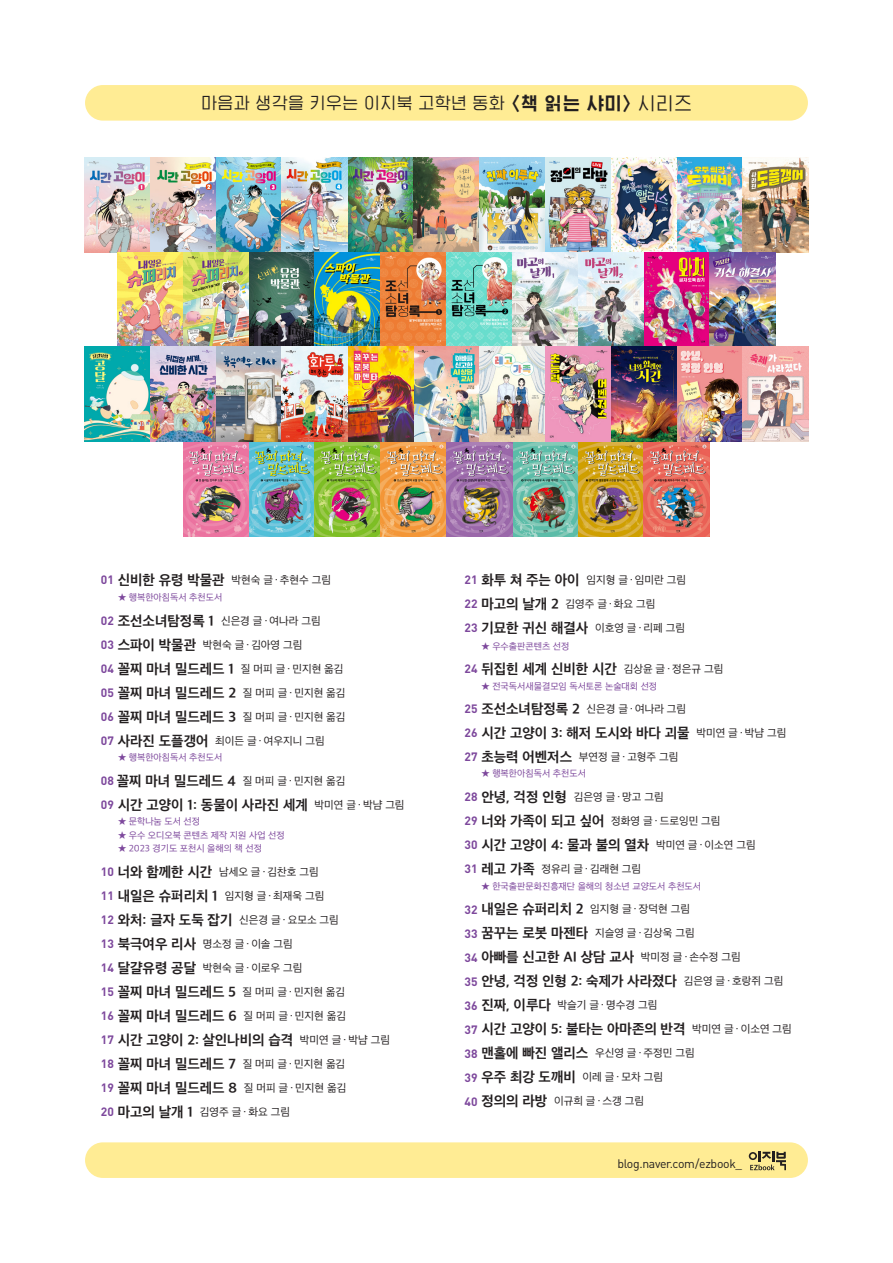
<style>
.page{position:relative;width:893px;height:1263px;background:#fff}
.page>*{position:absolute;margin:0;border:0;box-sizing:border-box;transform-origin:0 0}
.t1{font:16.8px "HGG Gothicssi P40 g";letter-spacing:.075em;color:#231f20}
.표3_책제목{font:13.5px "SD Gothic Neoa g Bd";color:#231f20}
.t2{font:12.15px "DIN Pro";letter-spacing:-.025em;color:#231f20}
.표3_책제목-2{font:10.5px "SD Gothic Neoa d Rg";color:#231f20}
.표3{font:9px "SD Gothic Neoa d Rg";color:#7d489c}
.s1{font-family:"HGG Gothicssi P80 g";font-size:18.6px}
.s2{font-size:18.6px}
.s3{font-family:"DIN";font-weight:700;font-size:12px;color:#7d489c}
.s4{font-family:"SD Gothic Neoa g Bd";font-size:13.5px}
.s5{font-family:"SD Gothic Neoa d Rg";font-size:10.5px}
</style>
<div class="page">
<div style="left:85px;top:1142px;width:723px;height:36px;background:#ffec94;border-radius:18px"></div>
<div style="left:85px;top:85px;width:723px;height:36px;background:#ffec94;border-radius:18px"></div>
<img style="left:84px;top:157px;width:724px;height:95px">
<img style="left:117px;top:252px;width:659px;height:95px">
<img style="left:183px;top:442px;width:527px;height:94px">
<svg style="left:749px;top:1152px;width:37px;height:18px"></svg>
<img style="left:84px;top:347px;width:724px;height:95px">
<p class="t1" style="left:202px;top:94px;width:491px">마음과 생각을 키우는 이지북 고학년 동화 <span class="s1">〈책 읽는 샤미〉</span> <span class="s2">시리즈</span></p>
<p class="표3_책제목-2" style="left:101px;top:575px;width:232px"><span class="s3">01</span> <span class="s4">신비한 유령 박물관</span> 박현숙 글 · 추현수 그림</p>
<p class="표3" style="left:118px;top:593px;width:106px">★ 행복한아침독서 추천도서</p>
<p class="표3_책제목-2" style="left:101px;top:615px;width:221px"><span class="s3">02</span> <span class="s4">조선소녀탐정록 1</span> 신은경 글 · 여나라 그림</p>
<p class="표3_책제목-2" style="left:101px;top:639px;width:203px"><span class="s3">03</span> <span class="s4">스파이 박물관</span> 박현숙 글 · 김아영 그림</p>
<p class="표3_책제목-2" style="left:101px;top:663px;width:244px"><span class="s3">04</span> <span class="s4">꼴찌 마녀 밀드레드 1</span> 질 머피 글 · 민지현 옮김</p>
<p class="표3_책제목-2" style="left:101px;top:687px;width:246px"><span class="s3">05</span> <span class="s4">꼴찌 마녀 밀드레드 2</span> 질 머피 글 · 민지현 옮김</p>
<p class="표3_책제목-2" style="left:101px;top:711px;width:246px"><span class="s3">06</span> <span class="s4">꼴찌 마녀 밀드레드 3</span> 질 머피 글 · 민지현 옮김</p>
<p class="표3_책제목-2" style="left:101px;top:735px;width:225px"><span class="s3">07</span> <span class="s4">사라진 도플갱어</span> 최이든 글 · 여우지니 그림</p>
<p class="표3" style="left:118px;top:753px;width:106px">★ 행복한아침독서 추천도서</p>
<p class="표3_책제목-2" style="left:101px;top:775px;width:246px"><span class="s3">08</span> <span class="s4">꼴찌 마녀 밀드레드 4</span> 질 머피 글 · 민지현 옮김</p>
<p class="표3_책제목" style="left:101px;top:798px;width:305px"><span class="s3">09</span> 시간 고양이 1: 동물이 사라진 세계 <span class="s5">박미연 글 · 박냠 그림</span></p>
<p class="표3" style="left:118px;top:817px;width:84px">★ 문학나눔 도서 선정</p>
<p class="표3" style="left:118px;top:830px;width:168px">★ 우수 오디오북 콘텐츠 제작 지원 사업 선정</p>
<p class="표3" style="left:118px;top:844px;width:145px">★ 2023 경기도 포천시 올해의 책 선정</p>
<p class="표3_책제목-2" style="left:101px;top:866px;width:219px"><span class="s3">10</span> <span class="s4">너와 함께한 시간</span> 남세오 글 · 김찬호 그림</p>
<p class="표3_책제목-2" style="left:101px;top:890px;width:225px"><span class="s3">11</span> <span class="s4">내일은 슈퍼리치 1</span> 임지형 글 · 최재욱 그림</p>
<p class="표3_책제목-2" style="left:101px;top:914px;width:239px"><span class="s3">12</span> <span class="s4">와처: 글자 도둑 잡기</span> 신은경 글 · 요모소 그림</p>
<p class="표3_책제목-2" style="left:101px;top:938px;width:193px"><span class="s3">13</span> <span class="s4">북극여우 리사</span> 명소정 글 · 이솔 그림</p>
<p class="표3_책제목-2" style="left:101px;top:962px;width:203px"><span class="s3">14</span> <span class="s4">달걀유령 공달</span> 박현숙 글 · 이로우 그림</p>
<p class="표3_책제목-2" style="left:101px;top:986px;width:246px"><span class="s3">15</span> <span class="s4">꼴찌 마녀 밀드레드 5</span> 질 머피 글 · 민지현 옮김</p>
<p class="표3_책제목-2" style="left:101px;top:1010px;width:247px"><span class="s3">16</span> <span class="s4">꼴찌 마녀 밀드레드 6</span> 질 머피 글 · 민지현 옮김</p>
<p class="표3_책제목" style="left:101px;top:1033px;width:290px"><span class="s3">17</span> 시간 고양이 2: 살인나비의 습격 <span class="s5">박미연 글 · 박냠 그림</span></p>
<p class="표3_책제목-2" style="left:101px;top:1058px;width:246px"><span class="s3">18</span> <span class="s4">꼴찌 마녀 밀드레드 7</span> 질 머피 글 · 민지현 옮김</p>
<p class="표3_책제목-2" style="left:101px;top:1082px;width:247px"><span class="s3">19</span> <span class="s4">꼴찌 마녀 밀드레드 8</span> 질 머피 글 · 민지현 옮김</p>
<p class="표3_책제목-2" style="left:101px;top:1106px;width:190px"><span class="s3">20</span> <span class="s4">마고의 날개 1</span> 김영주 글 · 화요 그림</p>
<p class="표3_책제목-2" style="left:465px;top:575px;width:223px"><span class="s3">21</span> <span class="s4">화투 쳐 주는 아이</span> 임지형 글 · 임미란 그림</p>
<p class="표3_책제목-2" style="left:465px;top:599px;width:192px"><span class="s3">22</span> <span class="s4">마고의 날개 2</span> 김영주 글 · 화요 그림</p>
<p class="표3_책제목-2" style="left:465px;top:623px;width:222px"><span class="s3">23</span> <span class="s4">기묘한 귀신 해결사</span> 이호영 글 · 리페 그림</p>
<p class="표3" style="left:482px;top:641px;width:89px">★ 우수출판콘텐츠 선정</p>
<p class="표3_책제목" style="left:465px;top:662px;width:260px"><span class="s3">24</span> 뒤집힌 세계 신비한 시간 <span class="s5">김상윤 글 · 정은규 그림</span></p>
<p class="표3" style="left:482px;top:682px;width:177px">★ 전국독서새물결모임 독서토론 논술대회 선정</p>
<p class="표3_책제목-2" style="left:465px;top:703px;width:223px"><span class="s3">25</span> <span class="s4">조선소녀탐정록 2</span> 신은경 글 · 여나라 그림</p>
<p class="표3_책제목" style="left:465px;top:726px;width:323px"><span class="s3">26</span> 시간 고양이 3: 해저 도시와 바다 괴물 <span class="s5">박미연 글 · 박냠 그림</span></p>
<p class="표3_책제목-2" style="left:465px;top:751px;width:215px"><span class="s3">27</span> <span class="s4">초능력 어벤저스</span> 부연정 글 · 고형주 그림</p>
<p class="표3" style="left:482px;top:769px;width:106px">★ 행복한아침독서 추천도서</p>
<p class="표3_책제목-2" style="left:465px;top:792px;width:201px"><span class="s3">28</span> <span class="s4">안녕, 걱정 인형</span> 김은영 글 · 망고 그림</p>
<p class="표3_책제목-2" style="left:465px;top:816px;width:258px"><span class="s3">29</span> <span class="s4">너와 가족이 되고 싶어</span> 정화영 글 · 드로잉민 그림</p>
<p class="표3_책제목" style="left:465px;top:838px;width:293px"><span class="s3">30</span> 시간 고양이 4: 물과 불의 열차 <span class="s5">박미연 글 · 이소연 그림</span></p>
<p class="표3_책제목-2" style="left:465px;top:864px;width:178px"><span class="s3">31</span> <span class="s4">레고 가족</span> 정유리 글 · 김래현 그림</p>
<p class="표3" style="left:482px;top:881px;width:221px">★ 한국출판문화진흥재단 올해의 청소년 교양도서 추천도서</p>
<p class="표3_책제목-2" style="left:465px;top:904px;width:227px"><span class="s3">32</span> <span class="s4">내일은 슈퍼리치 2</span> 임지형 글 · 장덕현 그림</p>
<p class="표3_책제목-2" style="left:465px;top:928px;width:232px"><span class="s3">33</span> <span class="s4">꿈꾸는 로봇 마젠타</span> 지슬영 글 · 김상욱 그림</p>
<p class="표3_책제목" style="left:465px;top:950px;width:278px"><span class="s3">34</span> 아빠를 신고한 AI 상담 교사 <span class="s5">박미정 글 · 손수정 그림</span></p>
<p class="표3_책제목" style="left:465px;top:974px;width:320px"><span class="s3">35</span> 안녕, 걱정 인형 2: 숙제가 사라졌다 <span class="s5">김은영 글 · 호랑쥐 그림</span></p>
<p class="표3_책제목-2" style="left:465px;top:1000px;width:194px"><span class="s3">36</span> <span class="s4">진짜, 이루다</span> 박슬기 글 · 명수경 그림</p>
<p class="표3_책제목" style="left:465px;top:1022px;width:329px"><span class="s3">37</span> 시간 고양이 5: 불타는 아마존의 반격 <span class="s5">박미연 글 · 이소연 그림</span></p>
<p class="표3_책제목-2" style="left:465px;top:1048px;width:232px"><span class="s3">38</span> <span class="s4">맨홀에 빠진 앨리스</span> 우신영 글 · 주정민 그림</p>
<p class="표3_책제목-2" style="left:465px;top:1072px;width:200px"><span class="s3">39</span> <span class="s4">우주 최강 도깨비</span> 이레 글 · 모차 그림</p>
<p class="표3_책제목-2" style="left:465px;top:1096px;width:181px"><span class="s3">40</span> <span class="s4">정의의 라방</span> 이규희 글 · 스갱 그림</p>
<p class="t2" style="left:617px;top:1155px;width:126px">blog.naver.com/ezbook_</p>
</div>
